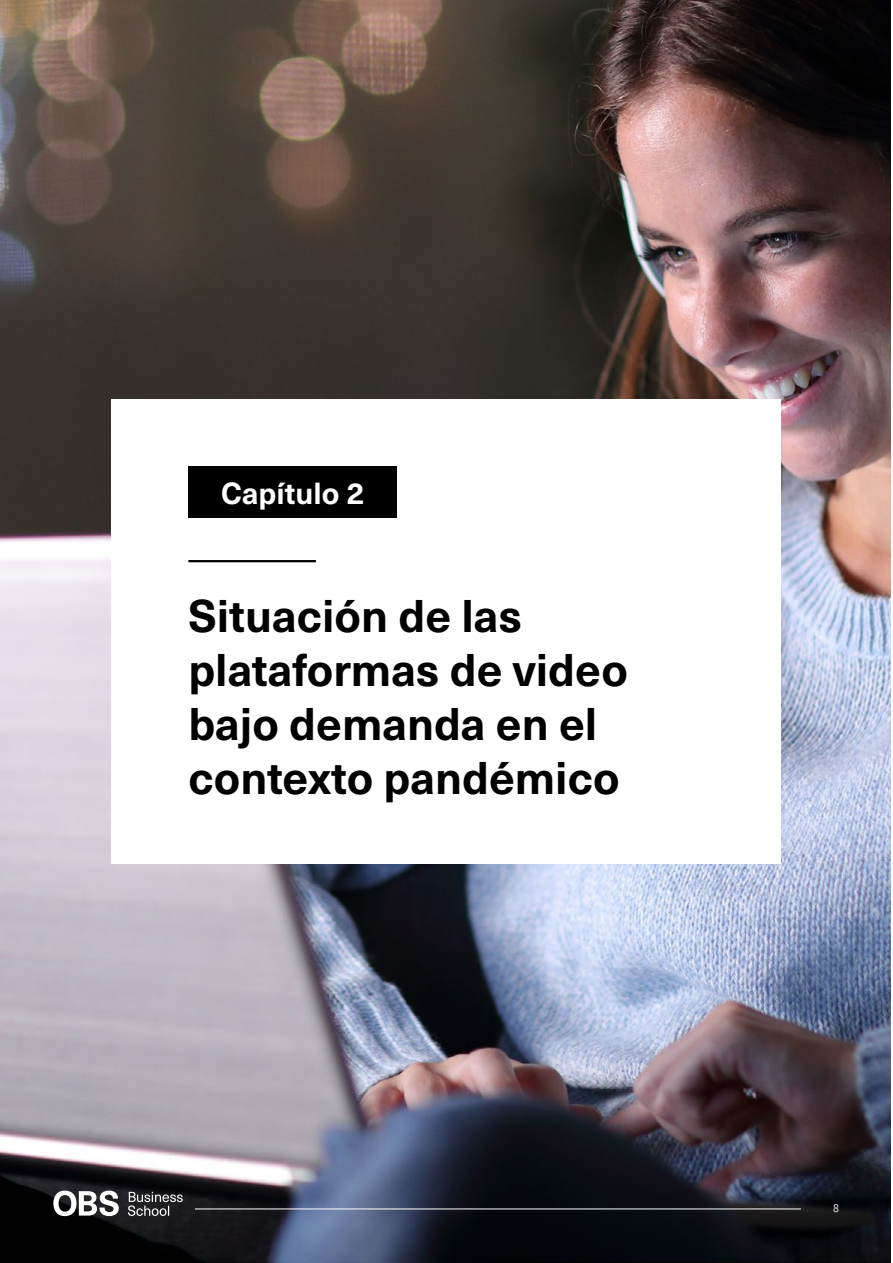
<style>
.page{position:relative;width:893px;height:1263px;background:#fff}
.page>*{position:absolute;margin:0;border:0;box-sizing:border-box;transform-origin:0 0}
.t1{font:700 45px/54px "Neue Haas Unica Pro";color:#000}
.t2{font:700 30px "Neue Haas Unica Pro";color:#fff}
.t3{font:12px "Assistant";color:#fff}
</style>
<div class="page">
<img style="left:0;top:0;width:891px;height:1263px">
<hr style="left:195px;top:1208px;width:606px;height:1px;background:#fff">
<svg style="left:128px;top:1192px;width:55px;height:24px"></svg>
<svg style="left:53px;top:1190px;width:66px;height:26px"></svg>
<div style="left:112px;top:399px;width:669px;height:465px;background:#fff"></div>
<div style="left:188px;top:466px;width:209px;height:52px;background:#000"></div>
<hr style="left:188px;top:560px;width:128px;height:2px;background:#000">
<p class="t2" style="left:221px;top:474px;width:145px">Capítulo 2</p>
<p class="t1" style="left:188px;top:590px;width:441px">Situación de las plataformas de video bajo demanda en el contexto pandémico</p>
<p class="t3" style="left:833px;top:1200px;width:7px">8</p>
</div>
